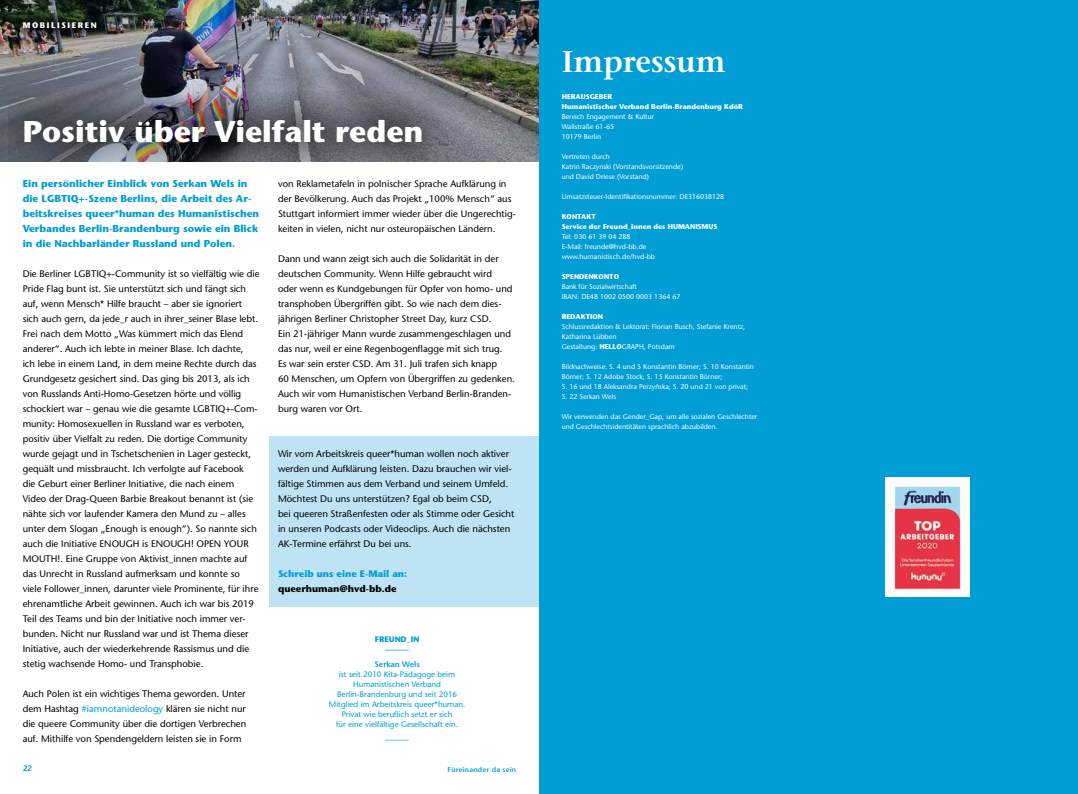
<style>
.page{position:relative;width:1078px;height:794px;background:#fff}
.page>*{position:absolute;margin:0;border:0;box-sizing:border-box;transform-origin:0 0}
.t1{font:700 30px "Stone Sans";color:#fff}
.t2{font:600 30px "Stone Serif";color:#fff}
.t3{font:700 10px/15px "Stone Sans";color:#009ed4}
.t4{font:9.5px/15px "Stone Sans";color:#000}
.t5{font:700 9.5px "Stone Sans";color:#009ed4}
.t6{font:700 9.5px "Stone Sans";color:#000}
.t7{font:8px/10px "Stone Sans";color:#009ed4;text-align:center}
.t8{font:600 8px/15px "Stone Sans";color:#009ed4;text-align:center}
.t9{font:700 8px "Stone Sans";letter-spacing:.2em;color:#fff}
.t10{font:700 8px "Stone Sans";color:#009ed4}
.t11{font:7px/10px "Stone Sans";color:#fff}
.t12{font:700 7px/10px "Stone Sans";color:#fff}
.t13{font:600 7px "Stone Sans";letter-spacing:.03em;color:#009ed4}
.s1{color:#009ed4}
.s2{font-weight:700}
.s3{font-family:"Arial"}
</style>
<div class="page">
<div style="left:539px;top:0;width:538px;height:794px;background:#009ed4"></div>
<img style="left:885px;top:477px;width:84px;height:120px">
<img style="left:0;top:0;width:539px;height:162px">
<div style="left:269px;top:437px;width:270px;height:170px;background:#bde3f5"></div>
<div style="left:9px;top:92px;width:447px;height:70px;background:#000;opacity:.75"></div>
<div style="left:10px;top:9px;width:99px;height:33px;background:#000;opacity:.75"></div>
<p class="t9" style="left:23px;top:21px;width:75px">MOBILISIEREN</p>
<h1 class="t1" style="left:23px;top:113px;width:402px">Positiv über Vielfalt reden</h1>
<p class="t3" style="left:23px;top:176px;width:238px">Ein persönlicher Einblick von Serkan Wels in die LGBTIQ+-Szene Berlins, die Arbeit des Ar&shy;beitskreises queer*human des Humanistischen Verbandes Berlin-Brandenburg sowie ein Blick in die Nachbarländer Russland und Polen.</p>
<p class="t4" style="left:23px;top:266px;width:238px">Die Berliner LGBTIQ+-Community ist so vielfältig wie die Pride Flag bunt ist. Sie unterstützt sich und fängt sich auf, wenn Mensch* Hilfe braucht – aber sie ignoriert sich auch gern, da jede_r auch in ihrer_seiner Blase lebt.<br>Frei nach dem Motto „Was kümmert mich das Elend anderer“. Auch ich lebte in meiner Blase. Ich dachte,<br>ich lebe in einem Land, in dem meine Rechte durch das Grundgesetz gesichert sind. Das ging bis 2013, als ich von Russlands Anti-Homo-Gesetzen hörte und völlig schockiert war – genau wie die gesamte LGBTIQ+-Com&shy;munity: Homosexuellen in Russland war es verboten, positiv über Vielfalt zu reden. Die dortige Community wurde gejagt und in Tschetschenien in Lager gesteckt, gequält und missbraucht. Ich verfolgte auf Facebook<br>die Geburt einer Berliner Initiative, die nach einem Video der Drag-Queen Barbie Breakout benannt ist (sie nähte sich vor laufender Kamera den Mund zu – alles unter dem Slogan „Enough is enough“). So nannte sich auch die Initiative ENOUGH is ENOUGH! OPEN YOUR MOUTH!. Eine Gruppe von Aktivist_innen machte auf das Unrecht in Russland aufmerksam und konnte so viele Follower_innen, darunter viele Prominente, für ihre ehrenamtliche Arbeit gewinnen. Auch ich war bis 2019<br>Teil des Teams und bin der Initiative noch immer ver&shy;bunden. Nicht nur Russland war und ist Thema dieser Initiative, auch der wiederkehrende Rassismus und die stetig wachsende Homo- und Transphobie.</p>
<p class="t4" style="left:23px;top:686px;width:225px;text-align:justify">Auch Polen ist ein wichtiges Thema geworden. Unter dem Hashtag <span class="s1">#iamnotanideology</span> klären sie nicht nur die queere Community über die dortigen Verbrechen auf. Mithilfe von Spendengeldern leisten sie in Form</p>
<p class="t4" style="left:278px;top:176px;width:239px">von Reklametafeln in polnischer Sprache Aufklärung in der Bevölkerung. Auch das Projekt „100% Mensch“ aus Stuttgart informiert immer wieder über die Ungerechtig&shy;keiten in vielen, nicht nur osteuropäischen Ländern.</p>
<p class="t4" style="left:278px;top:251px;width:238px">Dann und wann zeigt sich auch die Solidarität in der deutschen Community. Wenn Hilfe gebraucht wird<br>oder wenn es Kundgebungen für Opfer von homo- und transphoben Übergriffen gibt. So wie nach dem dies&shy;jährigen Berliner Christopher Street Day, kurz CSD.<br>Ein 21-jähriger Mann wurde zusammengeschlagen und das nur, weil er eine Regenbogenflagge mit sich trug.<br>Es war sein erster CSD. Am 31. Juli trafen sich knapp<br>60 Menschen, um Opfern von Übergriffen zu gedenken.<br>Auch wir vom Humanistischen Verband Berlin-Branden&shy;burg waren vor Ort.</p>
<p class="t4" style="left:278px;top:446px;width:238px">Wir vom Arbeitskreis queer*human wollen noch aktiver werden und Aufklärung leisten. Dazu brauchen wir viel&shy;fältige Stimmen aus dem Verband und seinem Umfeld.<br>Möchtest Du uns unterstützen? Egal ob beim CSD,<br>bei queeren Straßenfesten oder als Stimme oder Gesicht in unseren Podcasts oder Videoclips. Auch die nächsten AK-Termine erfährst Du bei uns.</p>
<p class="t5" style="left:278px;top:568px;width:131px">Schreib uns eine E-Mail an:</p>
<p class="t6" style="left:278px;top:583px;width:120px">queerhuman@hvd-bb.de</p>
<p class="t10" style="left:375px;top:634px;width:46px">FREUND_IN</p>
<p class="t8" style="left:374px;top:641px;width:47px">———<br>Serkan Wels</p>
<p class="t7" style="left:329px;top:669px;width:138px">ist seit 2010 Kita-Pädagoge beim Humanistischen Verband Berlin-Brandenburg und seit 2016<br>Mitglied im Arbeitskreis queer*human.<br>Privat wie beruflich setzt er sich<br>für eine vielfältige Gesellschaft ein.</p>
<p class="t7" style="left:385px;top:734px;width:25px">———</p>
<p class="t8" style="left:23px;top:761px;width:11px">22</p>
<p class="t13" style="left:447px;top:765px;width:70px">Füreinander da sein</p>
<h1 class="t2" style="left:561px;top:43px;width:165px">Impressum</h1>
<p class="t12" style="left:561px;top:91px;width:183px">HERAUSGEBER<br>Humanistischer Verband Berlin-Brandenburg KdöR</p>
<p class="t11" style="left:561px;top:111px;width:94px">Bereich Engagement &amp; Kultur<br>Wallstraße 61-65<br>10179 Berlin</p>
<p class="t11" style="left:561px;top:151px;width:123px">Vertreten durch<br>Katrin Raczynski (Vorstandsvorsitzende) und David Driese (Vorstand)</p>
<p class="t11" style="left:561px;top:191px;width:164px">Umsatzsteuer-Identifikationsnummer: DE316038128</p>
<p class="t12" style="left:561px;top:211px;width:157px">KONTAKT<br>Service der Freund_innen des HUMANISMUS</p>
<p class="t11" style="left:561px;top:231px;width:95px">Tel: 030 61 39 04 288<br>E-Mail: freunde@hvd-bb.de www.humanistisch.de/hvd-bb</p>
<p class="t12" style="left:561px;top:271px;width:59px">SPENDENKONTO</p>
<p class="t11" style="left:561px;top:281px;width:120px">Bank für Sozialwirtschaft<br>IBAN: DE48 1002 0500 0003 1364 67</p>
<p class="t12" style="left:561px;top:311px;width:43px">REDAKTION</p>
<p class="t11" style="left:561px;top:321px;width:185px">Schlussredaktion &amp; Lektorat: Florian Busch, Stefanie Krentz,<br>Katharina Lübben<br>Gestaltung: <span class="s2">HELLO</span>GRAPH, Potsdam</p>
<p class="t11" style="left:561px;top:361px;width:194px">Bildnachweise: S. 4 und 5 Konstantin Börner; S. 10 Konstantin Börner; S. 12 Adobe Stock; S. 15 Konstantin Börner;<br>S. 16 und 18 Aleksandra Perzy<span class="s3">ń</span>ska; S. 20 und 21 von privat; S. 22 Serkan Wels</p>
<p class="t11" style="left:561px;top:411px;width:197px">Wir verwenden das Gender_Gap, um alle sozialen Geschlechter und Geschlechtsidentitäten sprachlich abzubilden.</p>
</div>
